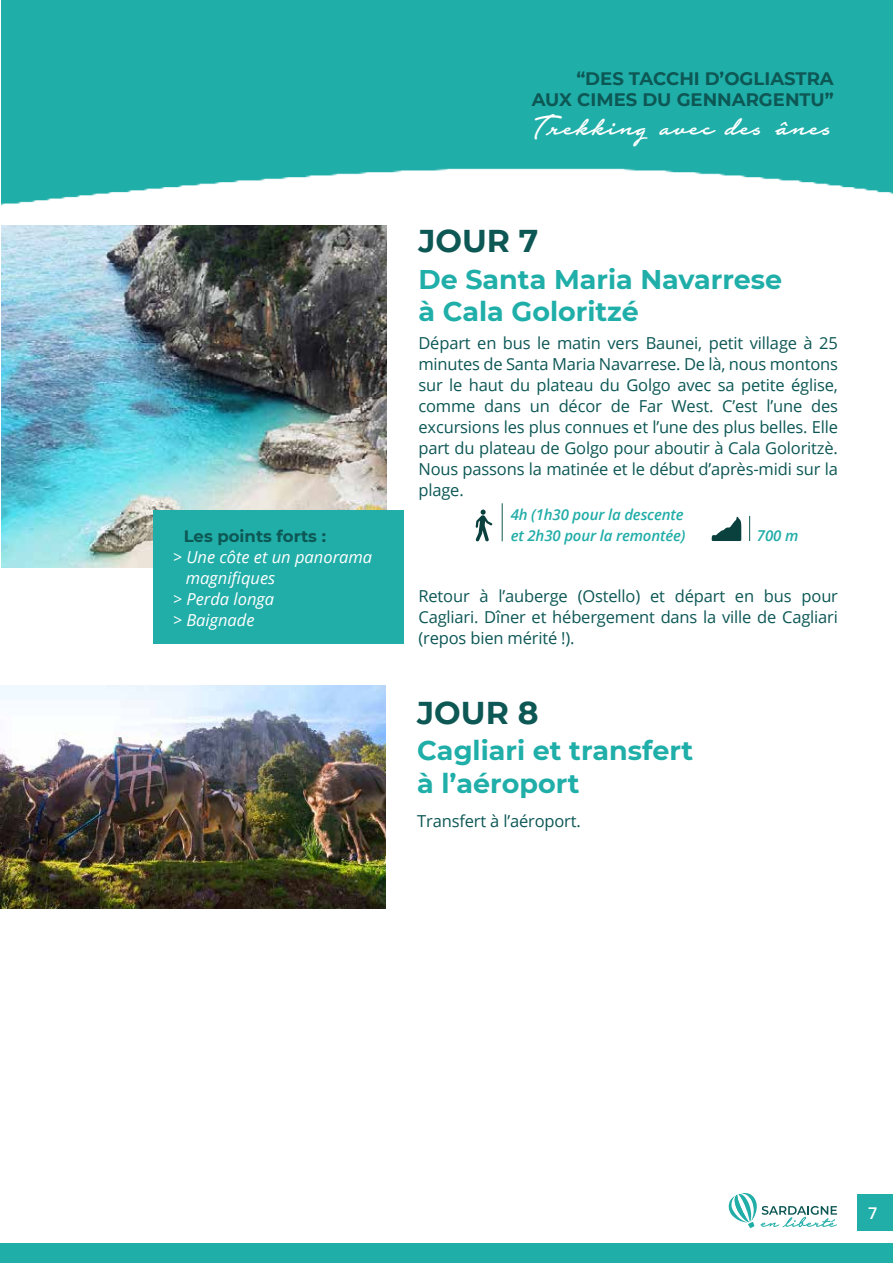
<style>
.page{position:relative;width:893px;height:1263px;background:#fff}
.page>*{position:absolute;margin:0;border:0;box-sizing:border-box;transform-origin:0 0}
.t1{font:500 35.1px "Notera 2 PERSONALUSEONLY";color:#fff}
.t2{font:700 31.5px "Montserrat";color:#0d5754}
.t3{font:700 27px/32.4px "Montserrat";color:#20aea9}
.t4{font:700 18px/21px "Montserrat";color:#0d5754;text-align:right}
.t5{font:16.5px/21px "Open Sans";letter-spacing:-.01em;color:#0c5755;text-align:justify}
.t6{font:italic 16.5px "Open Sans";color:#fff}
.t7{font:700 16.5px "Montserrat";color:#0d5754}
.t8{font:600 16.2px "Open Sans";color:#fff}
.t9{font:italic 600 15px/21px "Open Sans";letter-spacing:-.01em;color:#21ada8}
</style>
<div class="page">
<div style="left:857px;top:1194px;width:36px;height:37px;background:#21ada8"></div>
<svg style="left:728px;top:1193px;width:109px;height:35px"></svg>
<div style="left:0;top:1244px;width:893px;height:19px;background:#20aea9"></div>
<img style="left:1px;top:0;width:892px;height:206px">
<svg style="left:476px;top:509px;width:16px;height:32px"></svg>
<hr style="left:502px;top:503px;width:1px;height:38px;background:#0d5754">
<svg style="left:712px;top:516px;width:29px;height:25px"></svg>
<svg style="left:749px;top:516px;width:1px;height:25px"></svg>
<img style="left:1px;top:225px;width:386px;height:343px">
<img style="left:0;top:686px;width:386px;height:223px">
<div style="left:154px;top:510px;width:250px;height:134px;background:#21ada8"></div>
<p class="t7" style="left:184px;top:524px;width:144px">Les points forts :</p>
<p class="t6" style="left:173px;top:545px;width:201px">&gt; Une côte et un panorama</p>
<p class="t6" style="left:186px;top:566px;width:91px">magnifiques</p>
<p class="t6" style="left:173px;top:587px;width:103px">&gt; Perda longa</p>
<p class="t6" style="left:173px;top:608px;width:83px">&gt; Baignade</p>
<p class="t4" style="left:532px;top:67px;width:304px">“DES TACCHI D’OGLIASTRA<br>AUX CIMES DU GENNARGENTU”</p>
<h1 class="t1" style="left:534px;top:104px;width:302px">Trekking avec des ânes</h1>
<h2 class="t2" style="left:418px;top:218px;width:122px">JOUR 7</h2>
<h3 class="t3" style="left:418px;top:262px;width:365px">De Santa Maria Navarrese à Cala Goloritzé</h3>
<p class="t5" style="left:418px;top:332px;width:421px">Départ en bus le matin vers Baunei, petit village à 25 minutes de Santa Maria Navarrese. De là, nous montons sur le haut du plateau du Golgo avec sa petite église, comme dans un décor de Far West. C’est l’une des excursions les plus connues et l’une des plus belles. Elle part du plateau de Golgo pour aboutir à Cala Goloritzè.<br>Nous passons la matinée et le début d’après-midi sur la plage.</p>
<p class="t9" style="left:511px;top:504px;width:176px">4h (1h30 pour la descente et 2h30 pour la remontée)</p>
<p class="t9" style="left:757px;top:525px;width:43px">700 m</p>
<p class="t5" style="left:418px;top:585px;width:421px">Retour à l’auberge (Ostello) et départ en bus pour Cagliari. Dîner et hébergement dans la ville de Cagliari (repos bien mérité !).</p>
<h2 class="t2" style="left:417px;top:690px;width:123px">JOUR 8</h2>
<h3 class="t3" style="left:417px;top:733px;width:277px">Cagliari et transfert à l’aéroport</h3>
<p class="t5" style="left:417px;top:810px;width:165px">Transfert à l’aéroport.</p>
<p class="t8" style="left:868px;top:1201px;width:11px">7</p>
</div>
